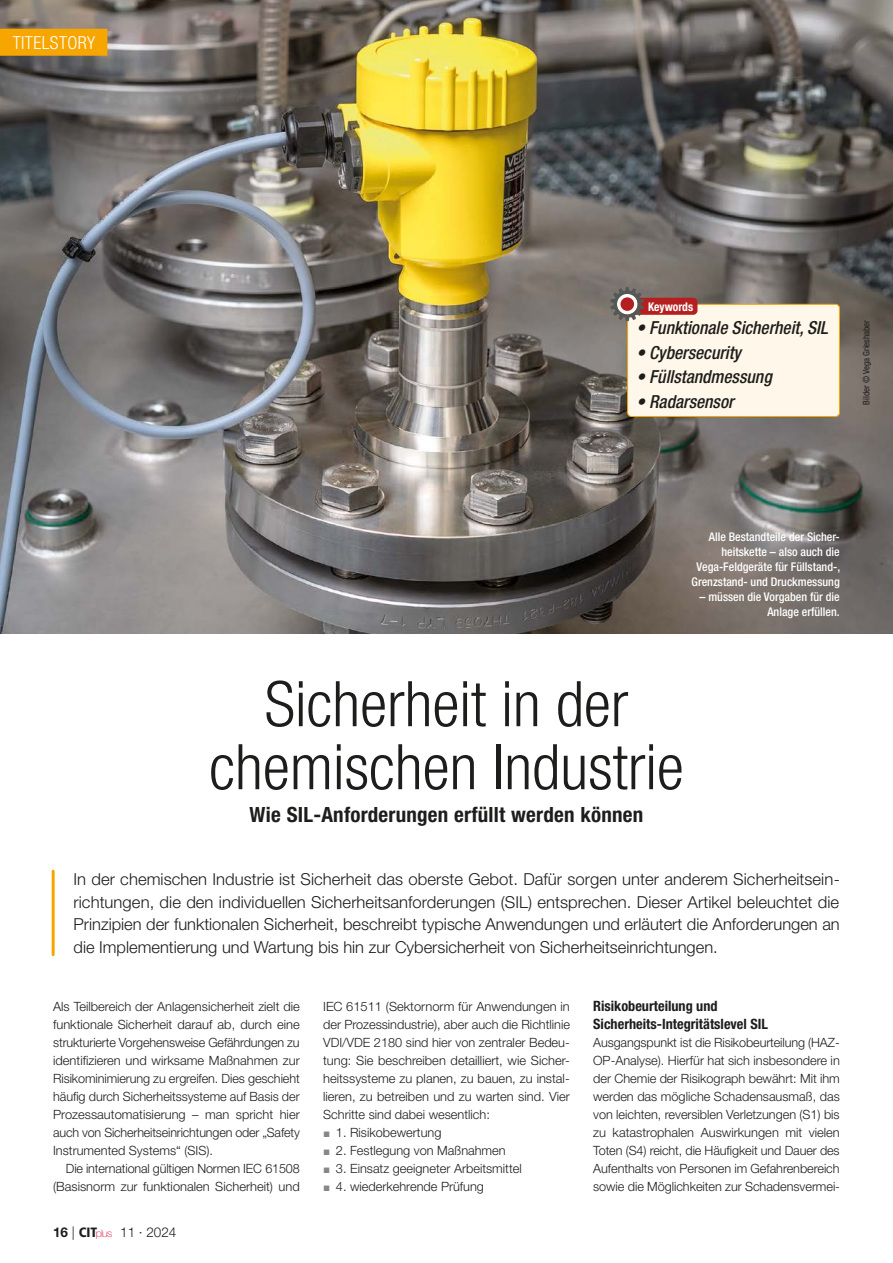
<style>
.page{position:relative;width:893px;height:1263px;background:#fff}
.page>*{position:absolute;margin:0;border:0;box-sizing:border-box;transform-origin:0 0}
.t1{font:300 condensed 63px/63px "Helvetica Neue LT Std";color:#1d1d1b;text-align:center}
.t2{font:700 condensed 21px "Helvetica Neue LT Std";letter-spacing:.01em;color:#1d1d1b}
.t3{font:italic 500 condensed 18px "Helvetica Neue LT Std";color:#1d1d1b}
.t4{font:300 condensed 18px "Helvetica Neue LT Std";letter-spacing:.025em;color:#fff}
.t5{font:300 16.5px/22.5px "Helvetica Neue LT Std";color:#1d1d1b;text-align:justify}
.t6{font:700 condensed 14.25px/18px "Helvetica Neue LT Std";color:#1d1d1b}
.t7{font:300 13.5px "Helvetica Neue LT Std";color:#1d1d1b}
.t8{font:300 12.75px/18px "Helvetica Neue LT Std";color:#1d1d1b;text-align:justify}
.t9{font:500 condensed 12px/15px "Helvetica Neue LT Std";color:#fff;text-align:right}
.t10{font:700 condensed 12px "Helvetica Neue LT Std";color:#fff;scale:.96 1}
.t11{font:condensed 9px "Helvetica Neue LT Std";color:#1d1d1b}
.s1{font-weight:700}
.s2{font-family:"Frutiger LT Std";font-weight:900;font-stretch:condensed}
.s3{font-weight:100;font-size:10.65px;color:#d4103e}
.s4{color:#878787}
</style>
<div class="page">
<img style="left:0;top:0;width:893px;height:634px">
<hr style="left:52px;top:871px;width:3px;height:84px;background:#f7a600">
<div style="left:628px;top:304px;width:211px;height:112px;background:#fff7ea;border-radius:4px"></div>
<div style="left:627px;top:304px;width:213px;height:113px;border:1px solid #f7a600;border-radius:4px"></div>
<div style="left:627px;top:298px;width:70px;height:17px;background:#b51f1f;border-radius:4px"></div>
<svg style="left:610px;top:287px;width:34px;height:34px"></svg>
<div style="left:620px;top:297px;width:14px;height:14px;background:#b51f1f;border-radius:50%"></div>
<div style="left:0;top:29px;width:107px;height:27px;background:#f7a600"></div>
<h3 class="t4" style="left:13px;top:32px;width:84px">Titelstory</h3>
<p class="t10" style="left:648px;top:299px;width:49px">Keywords</p>
<h3 class="t3" style="left:636px;top:317px;width:193px">• Funktionale Sicherheit, SIL</h3>
<h3 class="t3" style="left:636px;top:342px;width:106px">• Cybersecurity</h3>
<h3 class="t3" style="left:636px;top:366px;width:137px">• Füllstandmessung</h3>
<h3 class="t3" style="left:636px;top:390px;width:99px">• Radarsensor</h3>
<p class="t11" style="left:861px;top:405px;width:86px;rotate:-90deg">Bilder © Vega Grieshaber</p>
<p class="t9" style="left:692px;top:529px;width:150px">Alle Bestandteile der Sicher&shy;heitskette – also auch die<br>Vega-Feldgeräte für Füllstand-,<br>Grenzstand- und Druckmessung</p>
<p class="t9" style="left:699px;top:589px;width:142px">– müssen die Vorgaben für die<br>Anlage erfüllen.</p>
<h1 class="t1" style="left:209px;top:672px;width:476px">Sicherheit in der chemischen Industrie</h1>
<h2 class="t2" style="left:250px;top:801px;width:395px">Wie SIL-Anforderungen erfüllt werden können</h2>
<p class="t5" style="left:74px;top:868px;width:768px">In der chemischen Industrie ist Sicherheit das oberste Gebot. Dafür sorgen unter anderem Sicherheitsein&shy;richtungen, die den individuellen Sicherheitsanforderungen (SIL) entsprechen. Dieser Artikel beleuchtet die Prinzipien der funktionalen Sicherheit, beschreibt typische Anwendungen und erläutert die Anforderungen an die Implementierung und Wartung bis hin zur Cybersicherheit von Sicherheitseinrichtungen.</p>
<p class="t8" style="left:53px;top:997px;width:248px">Als Teilbereich der Anlagensicherheit zielt die funktionale Sicherheit darauf ab, durch eine strukturierte Vorgehensweise Gefährdungen zu identifizieren und wirksame Maßnahmen zur Risikominimierung zu ergreifen. Dies geschieht häufig durch Sicherheitssysteme auf Basis der Prozessautomatisierung – man spricht hier auch von Sicherheitseinrichtungen oder „Safety Instrumented Systems“ (SIS).</p>
<p class="t8" style="left:53px;top:1159px;width:248px;text-align:right">Die international gültigen Normen IEC 61508 (Basisnorm zur funktionalen Sicherheit) und</p>
<p class="t7" style="left:53px;top:1224px;width:125px"><span class="s1">16</span> | <span class="s2">CIT</span><span class="s3">plus</span> 11 · 2024</p>
<p class="t8" style="left:323px;top:997px;width:248px">IEC 61511 (Sektornorm für Anwendungen in der Prozessindustrie), aber auch die Richtlinie VDI/VDE 2180 sind hier von zentraler Bedeu&shy;tung: Sie beschreiben detailliert, wie Sicher&shy;heitssysteme zu planen, zu bauen, zu instal&shy;lieren, zu betreiben und zu warten sind. Vier Schritte sind dabei wesentlich:</p>
<p class="t8" style="left:323px;top:1123px;width:120px"><span class="s4">▪</span> 1. Risikobewertung</p>
<p class="t8" style="left:323px;top:1141px;width:184px"><span class="s4">▪</span> 2. Festlegung von Maßnahmen</p>
<p class="t8" style="left:323px;top:1159px;width:200px"><span class="s4">▪</span> 3. Einsatz geeigneter Arbeitsmittel</p>
<p class="t8" style="left:323px;top:1177px;width:162px"><span class="s4">▪</span> 4. wiederkehrende Prüfung</p>
<p class="t6" style="left:593px;top:997px;width:176px">Risikobeurteilung und<br>Sicherheits-Integritätslevel SIL</p>
<p class="t8" style="left:593px;top:1033px;width:248px">Ausgangspunkt ist die Risikobeurteilung (HAZ-OP-Analyse). Hierfür hat sich insbesondere in der Chemie der Risikograph bewährt: Mit ihm werden das mögliche Schadensausmaß, das von leichten, reversiblen Verletzungen (S1) bis zu katastrophalen Auswirkungen mit vielen Toten (S4) reicht, die Häufigkeit und Dauer des Aufenthalts von Personen im Gefahrenbereich sowie die Möglichkeiten zur Schadensvermei-</p>
</div>
